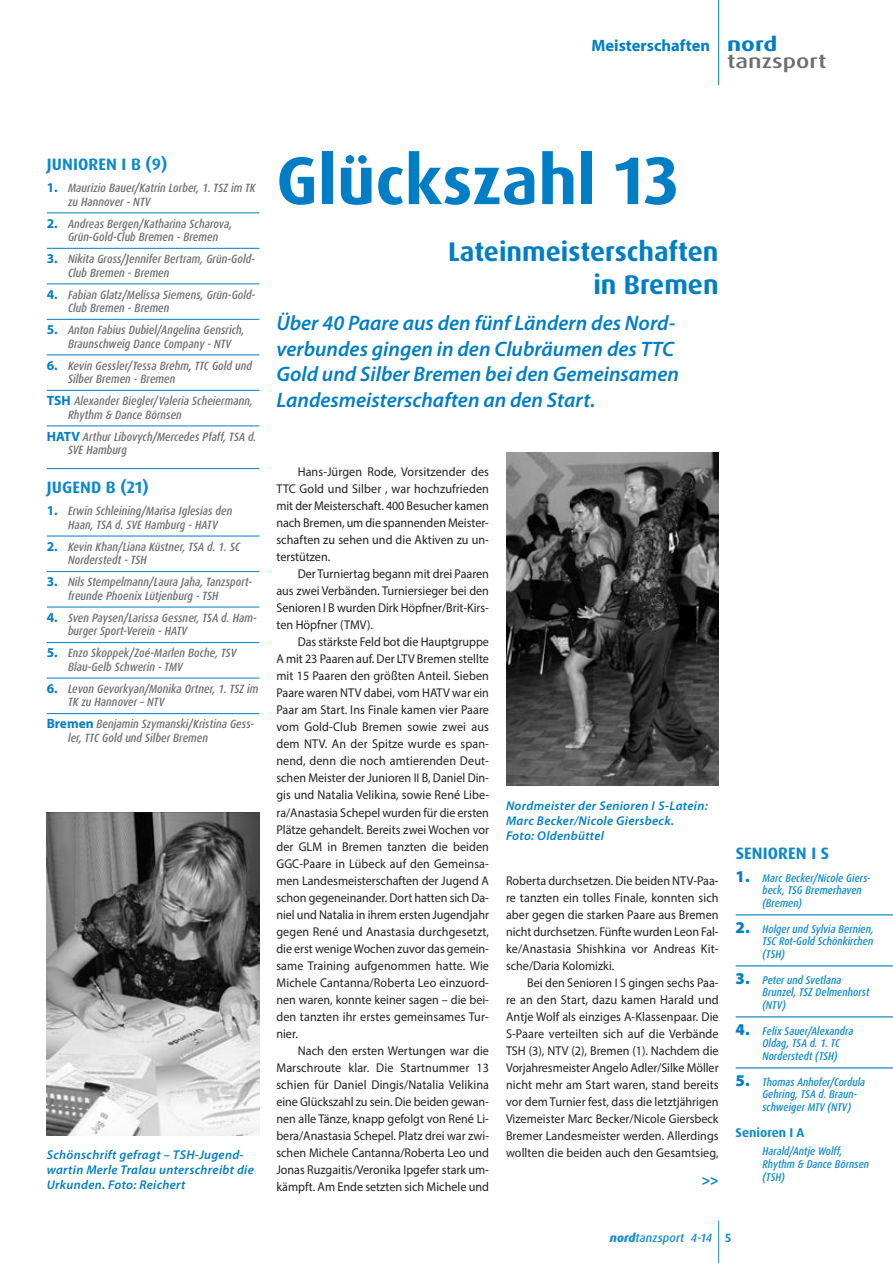
<style>
.page{position:relative;width:893px;height:1263px;background:#fff}
.page>*{position:absolute;margin:0;border:0;box-sizing:border-box;transform-origin:0 0}
.t1{font:700 67.5px "Dax OT";color:#007ec5}
.t2{font:700 27px/33px "Dax OT";color:#007ec5;text-align:right}
.t3{font:italic 600 21px/25.5px "Myriad Pro";color:#007ec5}
.t4{font:500 19.5px "Dax OT";color:#6c6d70;scale:1.25 1}
.t5{font:700 19.5px "Dax OT";color:#007ec5;scale:1.25 1}
.t6{font:700 16.5px "Dax OT";letter-spacing:.01em;color:#0c89cb}
.t7{font:700 16.5px "Myriad Pro";color:#007ec5}
.t8{font:700 15px "Myriad Pro";color:#007ec5;scale:.95 1}
.t9{font:12.75px/17px "Myriad Pro";color:#231f20;text-align:justify;scale:.95 1}
.t10{font:italic 600 12.75px/14.9px "Myriad Pro";letter-spacing:.025em;color:#007ec5}
.t11{font:700 12.75px "Dax OT";color:#0c89cb}
.t12{font:italic 500 condensed 12px/13.5px "Dax OT";color:#6c6d70}
.t13{font:italic 500 12px "Dax OT";color:#178dce}
.t14{font:italic 500 condensed 11.25px/12.8px "Dax OT";color:#0c89cb}
.s1{font-family:"Myriad Pro";font-weight:700;font-style:normal;font-stretch:normal;font-size:13.5px;color:#007ec5}
.s2{font-family:"Myriad Pro";font-weight:900;font-style:normal;font-stretch:normal;font-size:16.5px;color:#007ec5}
.s3{font-weight:800}
.s4{font-weight:700;font-style:normal}
</style>
<div class="page">
<hr style="left:47px;top:212px;width:212px;height:1px;background:#178dce">
<hr style="left:47px;top:248px;width:212px;height:1px;background:#178dce">
<hr style="left:47px;top:283px;width:212px;height:1px;background:#178dce">
<hr style="left:47px;top:319px;width:212px;height:1px;background:#178dce">
<hr style="left:47px;top:354px;width:212px;height:1px;background:#178dce">
<hr style="left:47px;top:390px;width:212px;height:1px;background:#178dce">
<hr style="left:47px;top:425px;width:212px;height:1px;background:#178dce">
<hr style="left:47px;top:468px;width:212px;height:1px;background:#178dce">
<hr style="left:47px;top:535px;width:212px;height:2px;background:#178dce">
<hr style="left:47px;top:571px;width:212px;height:1px;background:#178dce">
<hr style="left:47px;top:606px;width:212px;height:2px;background:#178dce">
<hr style="left:47px;top:642px;width:212px;height:1px;background:#178dce">
<hr style="left:47px;top:677px;width:212px;height:2px;background:#178dce">
<hr style="left:47px;top:713px;width:212px;height:1px;background:#178dce">
<hr style="left:718px;top:1220px;width:1px;height:43px;background:#178dce">
<hr style="left:718px;top:0;width:1px;height:85px;background:#007ec5">
<hr style="left:736px;top:914px;width:157px;height:1px;background:#007ec5">
<hr style="left:736px;top:965px;width:157px;height:1px;background:#007ec5">
<hr style="left:736px;top:1016px;width:157px;height:1px;background:#007ec5">
<hr style="left:736px;top:1067px;width:157px;height:1px;background:#007ec5">
<img style="left:47px;top:812px;width:212px;height:323px">
<img style="left:506px;top:453px;width:213px;height:333px">
<p class="t7" style="left:592px;top:39px;width:120px">Meisterschaften</p>
<h3 class="t5" style="left:727px;top:36px;width:42px">nord</h3>
<h3 class="t4" style="left:727px;top:49px;width:81px">tanzsport</h3>
<p class="t6" style="left:47px;top:157px;width:122px">JUNIOREN I B (9)</p>
<p class="t12" style="left:68px;top:182px;width:189px;text-indent:-21px"><span class="s1">1.</span> Maurizio Bauer/Katrin Lorber, 1. TSZ im TK zu Hannover - NTV</p>
<p class="t12" style="left:68px;top:217px;width:166px;text-indent:-21px"><span class="s1">2.</span> Andreas Bergen/Katharina Scharova,<br>Grün-Gold-Club Bremen - Bremen</p>
<p class="t12" style="left:68px;top:253px;width:189px;text-indent:-21px"><span class="s1">3.</span> Nikita Gross/Jennifer Bertram, Grün-Gold-<br>Club Bremen - Bremen</p>
<p class="t12" style="left:68px;top:288px;width:189px;text-indent:-21px"><span class="s1">4.</span> Fabian Glatz/Melissa Siemens, Grün-Gold-<br>Club Bremen - Bremen</p>
<p class="t12" style="left:68px;top:324px;width:178px;text-indent:-21px"><span class="s1">5.</span> Anton Fabius Dubiel/Angelina Gensrich,<br>Braunschweig Dance Company - NTV</p>
<p class="t12" style="left:68px;top:359px;width:186px;text-indent:-21px"><span class="s1">6.</span> Kevin Gessler/Tessa Brehm, TTC Gold und<br>Silber Bremen - Bremen</p>
<p class="t12" style="left:68px;top:395px;width:186px;text-indent:-21px"><span class="s1">TSH</span> Alexander Biegler/Valeria Scheiermann,<br>Rhythm &amp; Dance Börnsen</p>
<p class="t12" style="left:68px;top:431px;width:190px;text-indent:-21px"><span class="s1">HATV</span> Arthur Libovych/Mercedes Pfaff, TSA d.<br>SVE Hamburg</p>
<p class="t6" style="left:47px;top:480px;width:103px">JUGEND B (21)</p>
<p class="t12" style="left:47px;top:505px;width:187px;text-align:center"><span class="s1">1.</span> Erwin Schleining/Marisa Iglesias den<br>Haan, TSA d. SVE Hamburg - HATV</p>
<p class="t12" style="left:68px;top:541px;width:174px;text-indent:-21px"><span class="s1">2.</span> Kevin Khan/Liana Küstner, TSA d. 1. SC<br>Norderstedt - TSH</p>
<p class="t12" style="left:68px;top:576px;width:185px;text-indent:-21px"><span class="s1">3.</span> Nils Stempelmann/Laura Jaha, Tanzsport&shy;freunde Phoenix Lütjenburg - TSH</p>
<p class="t12" style="left:68px;top:612px;width:190px;text-indent:-21px"><span class="s1">4.</span> Sven Paysen/Larissa Gessner, TSA d. Ham&shy;burger Sport-Verein - HATV</p>
<p class="t12" style="left:68px;top:647px;width:170px;text-indent:-21px"><span class="s1">5.</span> Enzo Skoppek/Zoé-Marlen Boche, TSV<br>Blau-Gelb Schwerin - TMV</p>
<p class="t12" style="left:68px;top:683px;width:192px;text-indent:-21px"><span class="s1">6.</span> Levon Gevorkyan/Monika Ortner, 1. TSZ im<br>TK zu Hannover – NTV</p>
<p class="t12" style="left:68px;top:718px;width:188px;text-indent:-21px"><span class="s1">Bremen</span> Benjamin Szymanski/Kristina Gess&shy;ler, TTC Gold und Silber Bremen</p>
<p class="t10" style="left:47px;top:1149px;width:209px">Schönschrift gefragt – TSH-Jugend&shy;wartin Merle Tralau unterschreibt die<br>Urkunden. Foto: Reichert</p>
<h1 class="t1" style="left:276px;top:151px;width:404px">Glückszahl 13</h1>
<h2 class="t2" style="left:448px;top:237px;width:272px">Lateinmeisterschaften in Bremen</h2>
<h3 class="t3" style="left:276px;top:312px;width:404px">Über 40 Paare aus den fünf Ländern des Nord&shy;verbundes gingen in den Clubräumen des TTC Gold und Silber Bremen bei den Gemeinsamen Landesmeisterschaften an den Start.</h3>
<p class="t9" style="left:276px;top:465px;width:225px;text-indent:21px">Hans-Jürgen Rode, Vorsitzender des TTC Gold und Silber , war hochzufrieden mit der Meisterschaft. 400 Besucher kamen nach Bremen, um die spannenden Meister&shy;schaften zu sehen und die Aktiven zu un&shy;terstützen.</p>
<p class="t9" style="left:276px;top:567px;width:225px;text-indent:21px">Der Turniertag begann mit drei Paaren aus zwei Verbänden. Turniersieger bei den Senioren I B wurden Dirk Höpfner/Brit-Kirs&shy;ten Höpfner (TMV).</p>
<p class="t9" style="left:276px;top:635px;width:226px;text-indent:21px">Das stärkste Feld bot die Hauptgruppe A mit 23 Paaren auf. Der LTV Bremen stellte mit 15 Paaren den größten Anteil. Sieben Paare waren NTV dabei, vom HATV war ein Paar am Start. Ins Finale kamen vier Paare vom Gold-Club Bremen sowie zwei aus dem NTV. An der Spitze wurde es span&shy;nend, denn die noch amtierenden Deut&shy;schen Meister der Junioren II B, Daniel Din&shy;gis und Natalia Velikina, sowie René Libe&shy;ra/Anastasia Schepel wurden für die ersten Plätze gehandelt. Bereits zwei Wochen vor der GLM in Bremen tanzten die beiden GGC-Paare in Lübeck auf den Gemeinsa&shy;men Landesmeisterschaften der Jugend A schon gegeneinander. Dort hatten sich Da&shy;niel und Natalia in ihrem ersten Jugendjahr gegen René und Anastasia durchgesetzt, die erst wenige Wochen zuvor das gemein&shy;same Training aufgenommen hatte. Wie Michele Cantanna/Roberta Leo einzuord&shy;nen waren, konnte keiner sagen – die bei&shy;den tanzten ihr erstes gemeinsames Tur&shy;nier.</p>
<p class="t9" style="left:276px;top:1043px;width:225px;text-indent:21px">Nach den ersten Wertungen war die Marschroute klar. Die Startnummer 13 schien für Daniel Dingis/Natalia Velikina eine Glückszahl zu sein. Die beiden gewan&shy;nen alle Tänze, knapp gefolgt von René Li&shy;bera/Anastasia Schepel. Platz drei war zwi&shy;schen Michele Cantanna/Roberta Leo und Jonas Ruzgaitis/Veronika Ipgefer stark um&shy;kämpft. Am Ende setzten sich Michele und</p>
<p class="t10" style="left:506px;top:799px;width:203px">Nordmeister der Senioren I S-Latein:<br>Marc Becker/Nicole Giersbeck.<br>Foto: Oldenbüttel</p>
<p class="t9" style="left:506px;top:873px;width:225px">Roberta durchsetzen. Die beiden NTV-Paa&shy;re tanzten ein tolles Finale, konnten sich aber gegen die starken Paare aus Bremen nicht durchsetzen. Fünfte wurden Leon Fal&shy;ke/Anastasia Shishkina vor Andreas Kit&shy;sche/Daria Kolomizki.</p>
<p class="t9" style="left:506px;top:975px;width:225px;text-indent:21px">Bei den Senioren I S gingen sechs Paa&shy;re an den Start, dazu kamen Harald und Antje Wolf als einziges A-Klassenpaar. Die S-Paare verteilten sich auf die Verbände TSH (3), NTV (2), Bremen (1). Nachdem die Vorjahresmeister Angelo Adler/Silke Möller nicht mehr am Start waren, stand bereits vor dem Turnier fest, dass die letztjährigen Vizemeister Marc Becker/Nicole Giersbeck Bremer Landesmeister werden. Allerdings wollten die beiden auch den Gesamtsieg,</p>
<p class="t8" style="left:702px;top:1174px;width:19px">&gt;&gt;</p>
<p class="t6" style="left:736px;top:846px;width:95px">SENIOREN I S</p>
<p class="t14" style="left:762px;top:872px;width:110px;text-indent:-27px"><span class="s2">1.</span> Marc Becker/Nicole Giers&shy;beck, TSG Bremerhaven (Bremen)</p>
<p class="t14" style="left:762px;top:923px;width:113px;text-align:justify;text-indent:-27px"><span class="s2">2.</span> Holger und Sylvia Bernien, TSC Rot-Gold Schönkirchen (TSH)</p>
<p class="t14" style="left:762px;top:974px;width:108px;text-indent:-27px"><span class="s2">3.</span> Peter und Svetlana<br>Brunzel, TSZ Delmenhorst (NTV)</p>
<p class="t14" style="left:762px;top:1025px;width:93px;text-indent:-27px"><span class="s2">4.</span> Felix Sauer/Alexandra<br>Oldag, TSA d. 1. TC<br>Norderstedt (TSH)</p>
<p class="t14" style="left:762px;top:1076px;width:104px;text-indent:-27px"><span class="s2">5.</span> Thomas Anhofer/Cordula<br>Gehring, TSA d. Braun&shy;schweiger MTV (NTV)</p>
<p class="t11" style="left:736px;top:1127px;width:70px">Senioren I A</p>
<p class="t14" style="left:762px;top:1146px;width:108px">Harald/Antje Wolff,<br>Rhythm &amp; Dance Börnsen (TSH)</p>
<p class="t13" style="left:610px;top:1230px;width:123px"><span class="s3">nord</span>tanzsport 4-14 <span class="s4">5</span></p>
</div>
